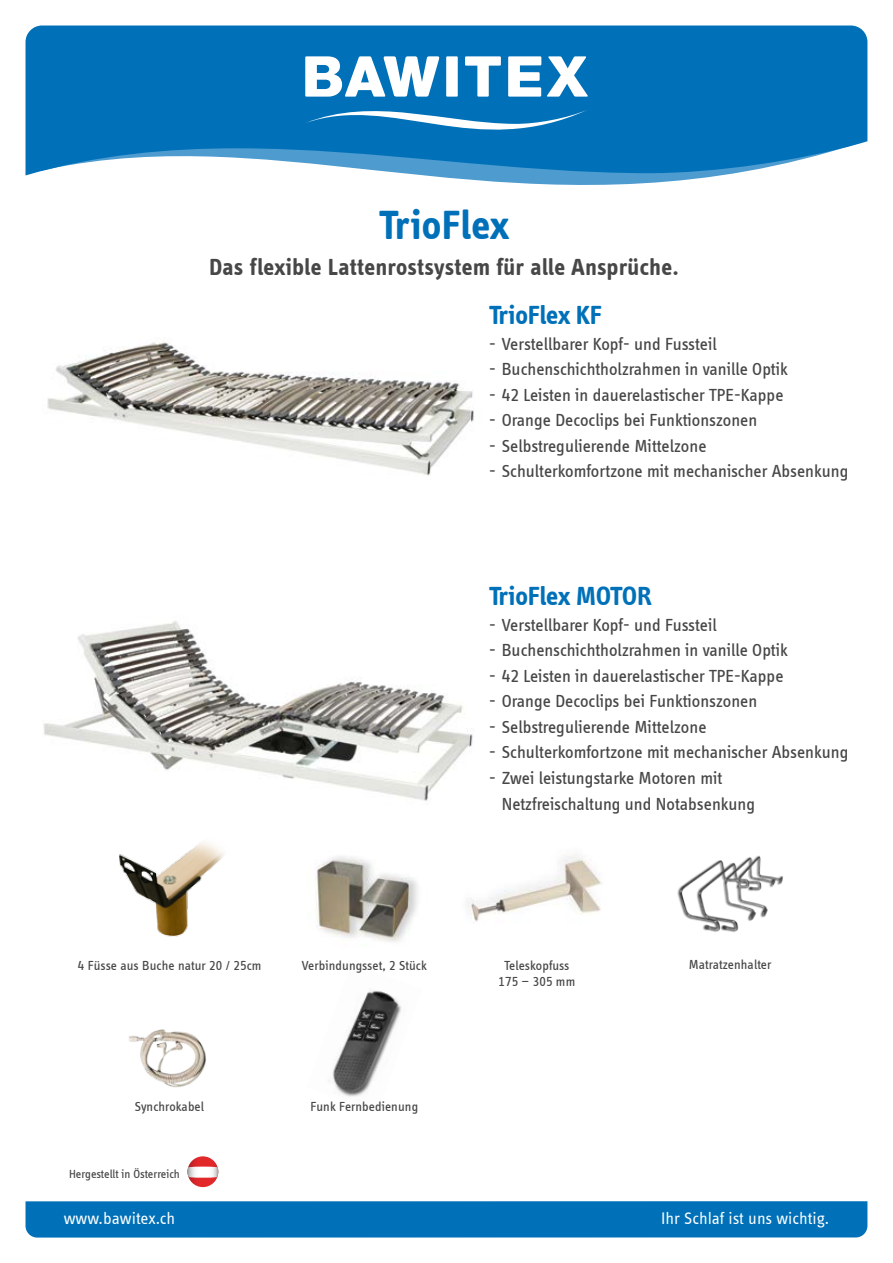
<style>
.page{position:relative;width:893px;height:1263px;background:#fff}
.page>*{position:absolute;margin:0;border:0;box-sizing:border-box;transform-origin:0 0}
.t1{font:700 42px "Info Disp";letter-spacing:.01em;color:#0071b8}
.t2{font:700 27px "Info Disp";color:#0071b8}
.t3{font:700 24px "Info Disp";letter-spacing:.02em;color:#474747}
.t4{font:18px/25.5px "Info Disp Book Tf";letter-spacing:.005em;color:#474747}
.t5{font:17.25px "Info Text";color:#fff}
.t6{font:13.5px/16.5px "Info Disp Book Tf";letter-spacing:.01em;color:#474747;text-align:center}
.t7{font:12.15px "Info Disp Book Tf";letter-spacing:.005em;color:#474747}
</style>
<div class="page">
<img style="left:329px;top:990px;width:73px;height:107px">
<img style="left:129px;top:1029px;width:78px;height:59px">
<svg style="left:187px;top:1156px;width:31px;height:31px"></svg>
<svg style="left:187px;top:1166px;width:31px;height:12px"></svg>
<img style="left:47px;top:342px;width:427px;height:134px">
<img style="left:43px;top:621px;width:430px;height:180px">
<svg style="left:26px;top:175px;width:697px;height:10px"></svg>
<svg style="left:26px;top:26px;width:841px;height:149px;background:#167dbe"></svg>
<svg style="left:305px;top:56px;width:283px;height:105px"></svg>
<div style="left:26px;top:1201px;width:841px;height:36px;background:#0071b8"></div>
<img style="left:315px;top:856px;width:103px;height:86px">
<img style="left:467px;top:854px;width:134px;height:69px">
<img style="left:119px;top:842px;width:105px;height:95px">
<img style="left:677px;top:855px;width:106px;height:77px">
<h1 class="t1" style="left:379px;top:200px;width:132px">TrioFlex</h1>
<h3 class="t3" style="left:209px;top:253px;width:471px">Das flexible Lattenrostsystem für alle Ansprüche.</h3>
<h2 class="t2" style="left:489px;top:300px;width:115px">TrioFlex KF</h2>
<p class="t4" style="left:489px;top:331px;width:229px">- Verstellbarer Kopf- und Fussteil</p>
<p class="t4" style="left:489px;top:356px;width:301px">- Buchenschichtholzrahmen in vanille Optik</p>
<p class="t4" style="left:489px;top:382px;width:296px">- 42 Leisten in dauerelastischer TPE-Kappe</p>
<p class="t4" style="left:489px;top:407px;width:270px">- Orange Decoclips bei Funktionszonen</p>
<p class="t4" style="left:489px;top:433px;width:219px">- Selbstregulierende Mittelzone</p>
<p class="t4" style="left:489px;top:458px;width:361px">- Schulterkomfortzone mit mechanischer Absenkung</p>
<h2 class="t2" style="left:489px;top:581px;width:164px">TrioFlex MOTOR</h2>
<p class="t4" style="left:489px;top:612px;width:229px">- Verstellbarer Kopf- und Fussteil</p>
<p class="t4" style="left:489px;top:638px;width:301px">- Buchenschichtholzrahmen in vanille Optik</p>
<p class="t4" style="left:489px;top:663px;width:296px">- 42 Leisten in dauerelastischer TPE-Kappe</p>
<p class="t4" style="left:489px;top:689px;width:270px">- Orange Decoclips bei Funktionszonen</p>
<p class="t4" style="left:489px;top:714px;width:219px">- Selbstregulierende Mittelzone</p>
<p class="t4" style="left:489px;top:740px;width:361px">- Schulterkomfortzone mit mechanischer Absenkung</p>
<p class="t4" style="left:502px;top:765px;width:255px;text-indent:-13px">- Zwei leistungstarke Motoren mit<br>Netzfreischaltung und Notabsenkung</p>
<p class="t6" style="left:78px;top:957px;width:185px">4 Füsse aus Buche natur 20 / 25cm</p>
<p class="t6" style="left:302px;top:957px;width:127px">Verbindungsset, 2 Stück</p>
<p class="t6" style="left:498px;top:957px;width:78px">Teleskopfuss<br>175 — 305 mm</p>
<p class="t6" style="left:689px;top:956px;width:84px">Matratzenhalter</p>
<p class="t6" style="left:135px;top:1098px;width:71px">Synchrokabel</p>
<p class="t6" style="left:310px;top:1098px;width:109px">Funk Fernbedienung</p>
<p class="t7" style="left:69px;top:1167px;width:112px">Hergestellt in Österreich</p>
<p class="t5" style="left:64px;top:1209px;width:113px">www.bawitex.ch</p>
<p class="t5" style="left:661px;top:1209px;width:169px">Ihr Schlaf ist uns wichtig.</p>
</div>
